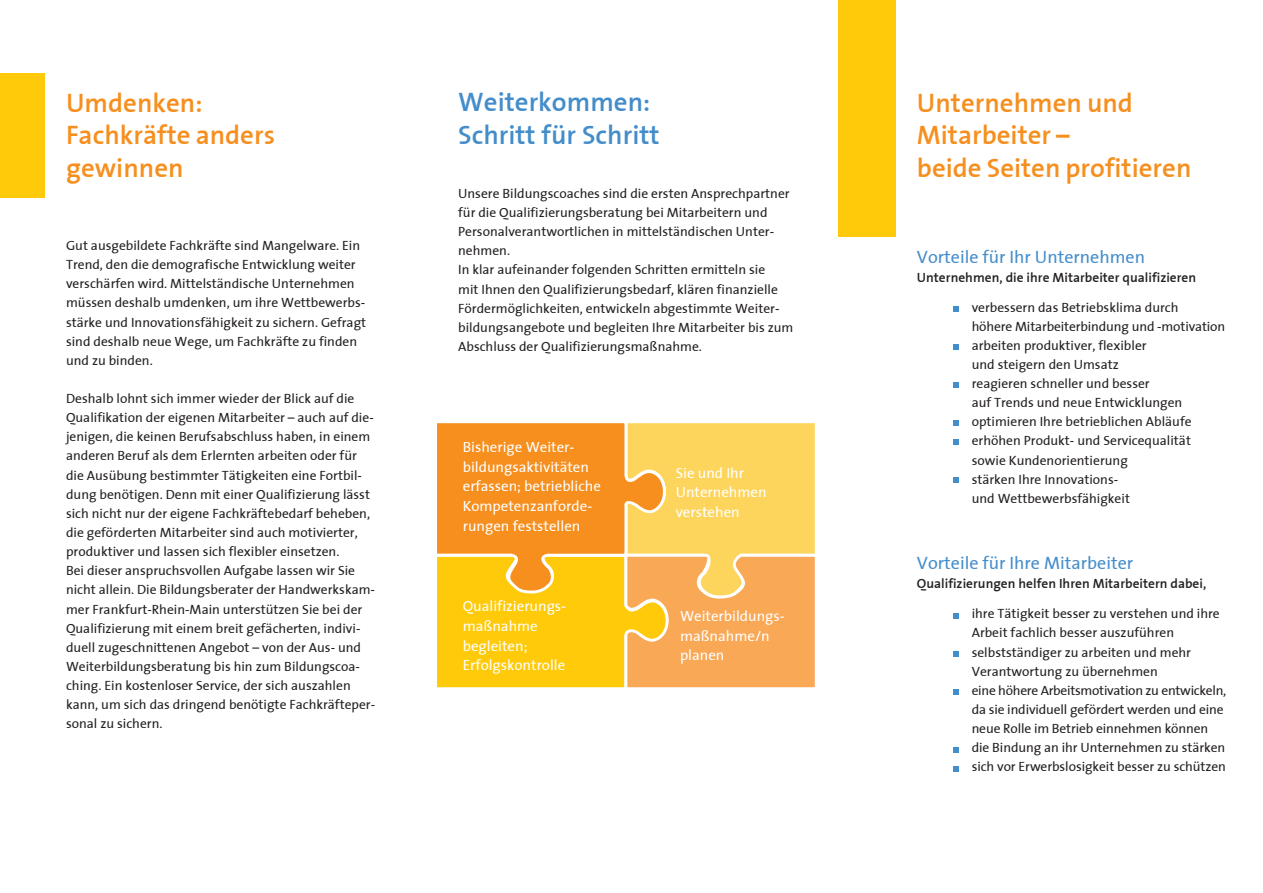
<style>
.page{position:relative;width:1263px;height:893px;background:#fff}
.page>*{position:absolute;margin:0;border:0;box-sizing:border-box;transform-origin:0 0}
.t1{font:600 27px/32.4px "The Sans";color:#f68f1e}
.t2{font:600 27px/32.4px "The Sans";color:#448dcb}
.t3{font:18px "The Sans";color:#448dcb}
.t4{font:14.85px/19.8px "The Sans";color:#fff}
.t5{font:13.5px/19.2px "The Sans";color:#231f20}
.t6{font:600 13.5px "The Sans";color:#231f20}
</style>
<div class="page">
<div style="left:838px;top:0;width:58px;height:237px;background:#feca0a"></div>
<svg style="left:954px;top:306px;width:5px;height:5px"></svg>
<svg style="left:954px;top:613px;width:5px;height:5px"></svg>
<svg style="left:954px;top:344px;width:5px;height:6px"></svg>
<svg style="left:954px;top:651px;width:5px;height:6px"></svg>
<svg style="left:954px;top:420px;width:5px;height:6px"></svg>
<svg style="left:954px;top:747px;width:5px;height:5px"></svg>
<svg style="left:954px;top:382px;width:5px;height:6px"></svg>
<svg style="left:954px;top:689px;width:5px;height:6px"></svg>
<svg style="left:954px;top:477px;width:5px;height:6px"></svg>
<svg style="left:954px;top:439px;width:5px;height:6px"></svg>
<svg style="left:954px;top:766px;width:5px;height:5px"></svg>
<div style="left:0;top:74px;width:45px;height:124px;background:#feca0a"></div>
<svg style="left:437px;top:423px;width:378px;height:265px;background:#fab73c"></svg>
<h1 class="t1" style="left:66px;top:86px;width:210px">Umdenken:<br>Fachkräfte anders gewinnen</h1>
<p class="t5" style="left:66px;top:235px;width:302px">Gut ausgebildete Fachkräfte sind Mangelware. Ein Trend, den die demografische Entwicklung weiter verschärfen wird. Mittelständische Unternehmen müssen deshalb umdenken, um ihre Wettbewerbs&shy;stärke und Innovationsfähigkeit zu sichern. Gefragt sind deshalb neue Wege, um Fachkräfte zu finden und zu binden.</p>
<p class="t5" style="left:66px;top:388px;width:311px">Deshalb lohnt sich immer wieder der Blick auf die Qualifikation der eigenen Mitarbeiter – auch auf die&shy;jenigen, die keinen Berufsabschluss haben, in einem anderen Beruf als dem Erlernten arbeiten oder für die Ausübung bestimmter Tätigkeiten eine Fortbil&shy;dung benötigen. Denn mit einer Qualifizierung lässt sich nicht nur der eigene Fachkräftebedarf beheben, die geförderten Mitarbeiter sind auch motivierter, produktiver und lassen sich flexibler einsetzen.<br>Bei dieser anspruchsvollen Aufgabe lassen wir Sie nicht allein. Die Bildungsberater der Handwerkskam&shy;mer Frankfurt-Rhein-Main unterstützen Sie bei der Qualifizierung mit einem breit gefächerten, indivi&shy;duell zugeschnittenen Angebot – von der Aus- und Weiterbildungsberatung bis hin zum Bildungscoa&shy;ching. Ein kostenloser Service, der sich auszahlen kann, um sich das dringend benötigte Fachkräfteper&shy;sonal zu sichern.</p>
<h1 class="t2" style="left:458px;top:85px;width:203px">Weiterkommen:<br>Schritt für Schritt</h1>
<p class="t5" style="left:458px;top:183px;width:337px">Unsere Bildungscoaches sind die ersten Ansprechpartner für die Qualifizierungsberatung bei Mitarbeitern und Personalverantwortlichen in mittelständischen Unter&shy;nehmen.<br>In klar aufeinander folgenden Schritten ermitteln sie<br>mit Ihnen den Qualifizierungsbedarf, klären finanzielle Fördermöglichkeiten, entwickeln abgestimmte Weiter&shy;bildungsangebote und begleiten Ihre Mitarbeiter bis zum Abschluss der Qualifizierungsmaßnahme.</p>
<p class="t4" style="left:463px;top:436px;width:140px">Bisherige Weiter&shy;bildungsaktivitäten erfassen; betriebliche<br>Kompetenzanforde&shy;rungen feststellen</p>
<p class="t4" style="left:463px;top:596px;width:105px">Qualifizierungs&shy;maßnahme begleiten;<br>Erfolgskontrolle</p>
<p class="t4" style="left:676px;top:462px;width:92px">Sie und Ihr<br>Unternehmen verstehen</p>
<p class="t4" style="left:680px;top:605px;width:106px">Weiterbildungs&shy;maßnahme/n planen</p>
<h1 class="t1" style="left:917px;top:86px;width:276px">Unternehmen und<br>Mitarbeiter –<br>beide Seiten profitieren</h1>
<h2 class="t3" style="left:917px;top:242px;width:230px">Vorteile für Ihr Unternehmen</h2>
<p class="t6" style="left:917px;top:266px;width:281px">Unternehmen, die ihre Mitarbeiter qualifizieren</p>
<p class="t5" style="left:972px;top:297px;width:255px">verbessern das Betriebsklima durch<br>höhere Mitarbeiterbindung und -motivation arbeiten produktiver, flexibler<br>und steigern den Umsatz<br>reagieren schneller und besser<br>auf Trends und neue Entwicklungen optimieren Ihre betrieblichen Abläufe erhöhen Produkt- und Servicequalität sowie Kundenorientierung<br>stärken Ihre Innovations-<br>und Wettbewerbsfähigkeit</p>
<h2 class="t3" style="left:917px;top:548px;width:218px">Vorteile für Ihre Mitarbeiter</h2>
<p class="t6" style="left:917px;top:572px;width:291px">Qualifizierungen helfen Ihren Mitarbeitern dabei,</p>
<p class="t5" style="left:972px;top:604px;width:256px">ihre Tätigkeit besser zu verstehen und ihre Arbeit fachlich besser auszuführen selbstständiger zu arbeiten und mehr Verantwortung zu übernehmen<br>eine höhere Arbeitsmotivation zu entwickeln, da sie individuell gefördert werden und eine neue Rolle im Betrieb einnehmen können die Bindung an ihr Unternehmen zu stärken sich vor Erwerbslosigkeit besser zu schützen</p>
</div>
